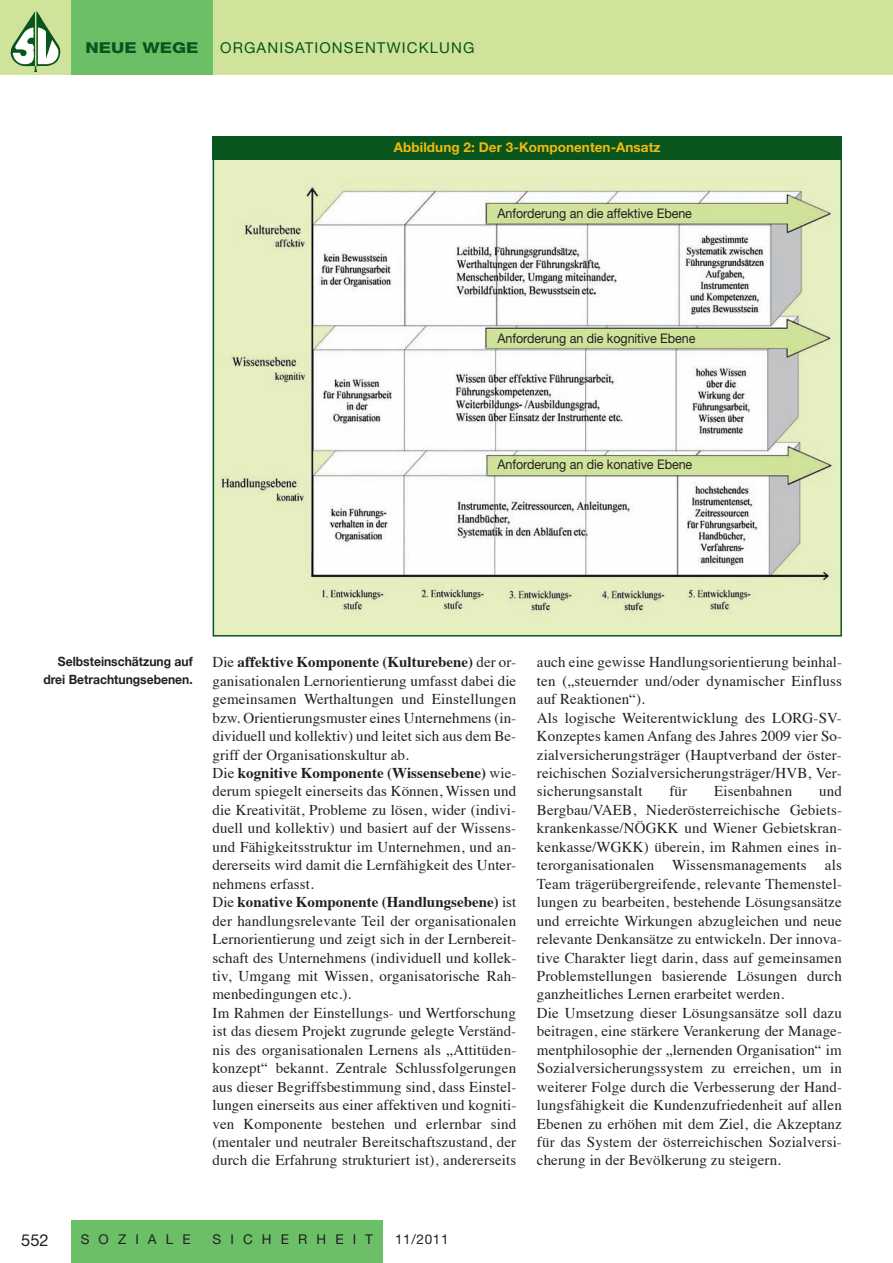
<style>
.page{position:relative;width:893px;height:1263px;background:#fff}
.page>*{position:absolute;margin:0;border:0;box-sizing:border-box;transform-origin:0 0}
.t1{font:16.5px "Helvetica Neue";color:#231f20}
.t2{font:15px/18.5px "Times";letter-spacing:.01em;color:#231f20}
.t3{font:15px "Helvetica Neue";letter-spacing:.075em;color:#08551e}
.t4{font:800 15px "Helvetica Neue";color:#08551e;scale:1.2 1}
.t5{font:700 13.5px "Helvetica Neue";letter-spacing:.005em;color:#f2b90f}
.t6{font:13.5px "Helvetica Neue";letter-spacing:.675em;color:#231f20}
.t7{font:13.2px "Helvetica Neue";letter-spacing:-.005em;color:#231f20;scale:.95 1}
.t8{font:700 12.75px/18px "Helvetica Neue";color:#231f20;text-align:right;scale:.95 1}
.s1{font-weight:700}
</style>
<div class="page">
<div style="left:0;top:0;width:893px;height:74px;background:#d0e39a"></div>
<div style="left:71px;top:0;width:142px;height:74px;background:#6bc067"></div>
<div style="left:71px;top:1220px;width:312px;height:43px;background:#6bc067"></div>
<img style="left:11px;top:11px;width:49px;height:61px">
<img style="left:216px;top:160px;width:623px;height:473px">
<div style="left:213px;top:136px;width:629px;height:24px;background:#08551e"></div>
<p class="t4" style="left:86px;top:43px;width:96px">NEUE WEGE</p>
<p class="t3" style="left:220px;top:43px;width:256px">ORGANISATIONSENTWICKLUNG</p>
<p class="t5" style="left:394px;top:142px;width:268px">Abbildung 2: Der 3-Komponenten-Ansatz</p>
<p class="t7" style="left:497px;top:209px;width:206px">Anforderung an die affektive Ebene</p>
<p class="t7" style="left:497px;top:334px;width:210px">Anforderung an die kognitive Ebene</p>
<p class="t7" style="left:497px;top:460px;width:207px">Anforderung an die konative Ebene</p>
<p class="t8" style="left:43px;top:652px;width:159px">Selbsteinschätzung auf drei Betrachtungsebenen.</p>
<p class="t2" style="left:212px;top:654px;width:305px">Die <span class="s1">affektive Komponente (Kulturebene)</span> der or&shy;ganisationalen Lernorientierung umfasst dabei die gemeinsamen Werthaltungen und Einstellungen bzw. Orientierungsmuster eines Unternehmens (in&shy;dividuell und kollektiv) und leitet sich aus dem Be&shy;griff der Organisationskultur ab.<br>Die <span class="s1">kognitive Komponente (Wissensebene)</span> wie&shy;derum spiegelt einerseits das Können, Wissen und die Kreativität, Probleme zu lösen, wider (indivi&shy;duell und kollektiv) und basiert auf der Wissens&shy;und Fähigkeitsstruktur im Unternehmen, und an&shy;dererseits wird damit die Lernfähigkeit des Unter&shy;nehmens erfasst.<br>Die <span class="s1">konative Komponente (Handlungsebene)</span> ist der handlungsrelevante Teil der organisationalen Lernorientierung und zeigt sich in der Lernbereit&shy;schaft des Unternehmens (individuell und kollek&shy;tiv, Umgang mit Wissen, organisatorische Rah&shy;menbedingungen etc.).<br>Im Rahmen der Einstellungs- und Wertforschung ist das diesem Projekt zugrunde gelegte Verständ&shy;nis des organisationalen Lernens als „Attitüden&shy;konzept“ bekannt. Zentrale Schlussfolgerungen aus dieser Begriffsbestimmung sind, dass Einstel&shy;lungen einerseits aus einer affektiven und kogniti&shy;ven Komponente bestehen und erlernbar sind (mentaler und neutraler Bereitschaftszustand, der durch die Erfahrung strukturiert ist), andererseits</p>
<p class="t2" style="left:537px;top:654px;width:307px">auch eine gewisse Handlungsorientierung beinhal&shy;ten („steuernder und/oder dynamischer Einfluss auf Reaktionen“).<br>Als logische Weiterentwicklung des LORG-SV-Konzeptes kamen Anfang des Jahres 2009 vier So&shy;zialversicherungsträger (Hauptverband der öster&shy;reichischen Sozialversicherungsträger/HVB, Ver&shy;sicherungsanstalt</p>
<p class="t2" style="left:537px;top:783px;width:307px;text-indent:282px">und Bergbau/VAEB, Niederösterreichische Gebiets&shy;krankenkasse/NÖGKK und Wiener Gebietskran&shy;kenkasse/WGKK) überein, im Rahmen eines in&shy;terorganisationalen Wissensmanagements als Team trägerübergreifende, relevante Themenstel&shy;lungen zu bearbeiten, bestehende Lösungsansätze und erreichte Wirkungen abzugleichen und neue relevante Denkansätze zu entwickeln. Der innova&shy;tive Charakter liegt darin, dass auf gemeinsamen Problemstellungen basierende Lösungen durch ganzheitliches Lernen erarbeitet werden.<br>Die Umsetzung dieser Lösungsansätze soll dazu beitragen, eine stärkere Verankerung der Manage&shy;mentphilosophie der „lernenden Organisation“ im Sozialversicherungssystem zu erreichen, um in weiterer Folge durch die Verbesserung der Hand&shy;lungsfähigkeit die Kundenzufriedenheit auf allen Ebenen zu erhöhen mit dem Ziel, die Akzeptanz für das System der österreichischen Sozialversi&shy;cherung in der Bevölkerung zu steigern.</p>
<p class="t2" style="left:669px;top:783px;width:19px">für</p>
<p class="t2" style="left:714px;top:783px;width:80px">Eisenbahnen</p>
<p class="t1" style="left:21px;top:1234px;width:29px">552</p>
<p class="t6" style="left:81px;top:1234px;width:111px">SOZIALE</p>
<p class="t6" style="left:213px;top:1234px;width:162px">SICHERHEIT</p>
<p class="t6" style="left:395px;top:1234px;width:55px">11/2011</p>
</div>
